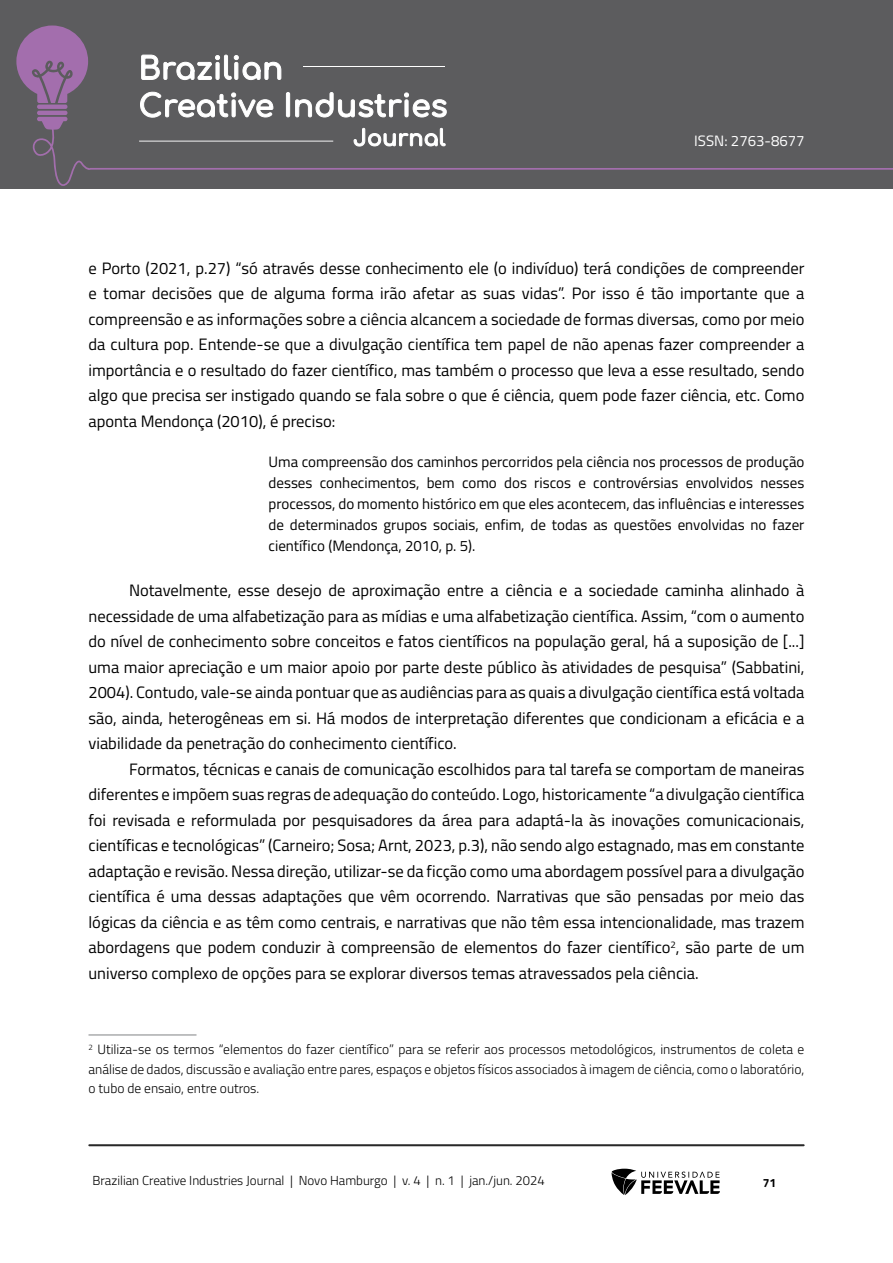
<style>
.page{position:relative;width:893px;height:1263px;background:#fff}
.page>*{position:absolute;margin:0;border:0;box-sizing:border-box;transform-origin:0 0}
.Corpo_de_texto{font:16.5px/25.5px "Titillium Web";color:#000;text-align:justify}
.Citação{font:15px/21px "Titillium Web";color:#000;text-align:justify}
.t1{font:15px "Titillium Web";color:#fff}
.Rodapé{font:300 13.5px/19.5px "Titillium Web";color:#000;text-align:justify}
.t2{font:300 13.05px "Titillium Web";color:#000}
.t3{font:700 12px "Titillium Web";color:#000}
</style>
<div class="page">
<div style="left:0;top:0;width:893px;height:188px;background:#5c5c5e"></div>
<hr style="left:37px;top:111px;width:30px;height:4px;background:#a36ead;border-radius:2px">
<svg style="left:37px;top:117px;width:30px;height:11px"></svg>
<hr style="left:37px;top:105px;width:30px;height:4px;background:#a36ead;border-radius:2px">
<svg style="left:16px;top:26px;width:72px;height:77px"></svg>
<svg style="left:32px;top:128px;width:861px;height:58px"></svg>
<hr style="left:89px;top:1144px;width:715px;height:2px;background:#282828">
<svg style="left:611px;top:1169px;width:109px;height:26px"></svg>
<svg style="left:141px;top:54px;width:141px;height:26px"></svg>
<svg style="left:140px;top:91px;width:134px;height:27px"></svg>
<svg style="left:285px;top:92px;width:162px;height:26px"></svg>
<svg style="left:353px;top:127px;width:93px;height:20px"></svg>
<hr style="left:303px;top:66px;width:142px;height:1px;background:#fff">
<hr style="left:139px;top:141px;width:194px;height:1px;background:#fff">
<hr style="left:88px;top:1034px;width:108px;height:1px;background:#808285">
<p class="t1" style="left:694px;top:130px;width:112px">ISSN: 2763-8677</p>
<p class="Corpo_de_texto" style="left:88px;top:254px;width:717px">e Porto (2021, p.27) “só através desse conhecimento ele (o indivíduo) terá condições de compreender e tomar decisões que de alguma forma irão afetar as suas vidas”. Por isso é tão importante que a compreensão e as informações sobre a ciência alcancem a sociedade de formas diversas, como por meio da cultura pop. Entende-se que a divulgação científica tem papel de não apenas fazer compreender a importância e o resultado do fazer científico, mas também o processo que leva a esse resultado, sendo algo que precisa ser instigado quando se fala sobre o que é ciência, quem pode fazer ciência, etc. Como aponta Mendonça (2010), é preciso:</p>
<p class="Citação" style="left:268px;top:451px;width:537px">Uma compreensão dos caminhos percorridos pela ciência nos processos de produção desses conhecimentos, bem como dos riscos e controvérsias envolvidos nesses processos, do momento histórico em que eles acontecem, das influências e interesses de determinados grupos sociais, enfim, de todas as questões envolvidas no fazer científico (Mendonça, 2010, p. 5).</p>
<p class="Corpo_de_texto" style="left:88px;top:577px;width:718px;text-indent:40px">Notavelmente, esse desejo de aproximação entre a ciência e a sociedade caminha alinhado à necessidade de uma alfabetização para as mídias e uma alfabetização científica. Assim, “com o aumento do nível de conhecimento sobre conceitos e fatos científicos na população geral, há a suposição de [...] uma maior apreciação e um maior apoio por parte deste público às atividades de pesquisa” (Sabbatini, 2004). Contudo, vale-se ainda pontuar que as audiências para as quais a divulgação científica está voltada são, ainda, heterogêneas em si. Há modos de interpretação diferentes que condicionam a eficácia e a viabilidade da penetração do conhecimento científico.</p>
<p class="Corpo_de_texto" style="left:88px;top:755px;width:718px;text-indent:40px">Formatos, técnicas e canais de comunicação escolhidos para tal tarefa se comportam de maneiras diferentes e impõem suas regras de adequação do conteúdo. Logo, historicamente “a divulgação científica foi revisada e reformulada por pesquisadores da área para adaptá-la às inovações comunicacionais, científicas e tecnológicas” (Carneiro; Sosa; Arnt, 2023, p.3), não sendo algo estagnado, mas em constante adaptação e revisão. Nessa direção, utilizar-se da ficção como uma abordagem possível para a divulgação científica é uma dessas adaptações que vêm ocorrendo. Narrativas que são pensadas por meio das lógicas da ciência e as têm como centrais, e narrativas que não têm essa intencionalidade, mas trazem abordagens que podem conduzir à compreensão de elementos do fazer científico<sup>2</sup>, são parte de um universo complexo de opções para se explorar diversos temas atravessados pela ciência.</p>
<p class="Rodapé" style="left:88px;top:1039px;width:717px"><sup>2</sup> Utiliza-se os termos “elementos do fazer científico” para se referir aos processos metodológicos, instrumentos de coleta e análise de dados, discussão e avaliação entre pares, espaços e objetos físicos associados à imagem de ciência, como o laboratório, o tubo de ensaio, entre outros.</p>
<p class="t2" style="left:92px;top:1171px;width:454px">Brazilian Creative Industries Journal | Novo Hamburgo | v. 4 | n. 1 | jan./jun. 2024</p>
<p class="t3" style="left:763px;top:1174px;width:15px">71</p>
</div>
